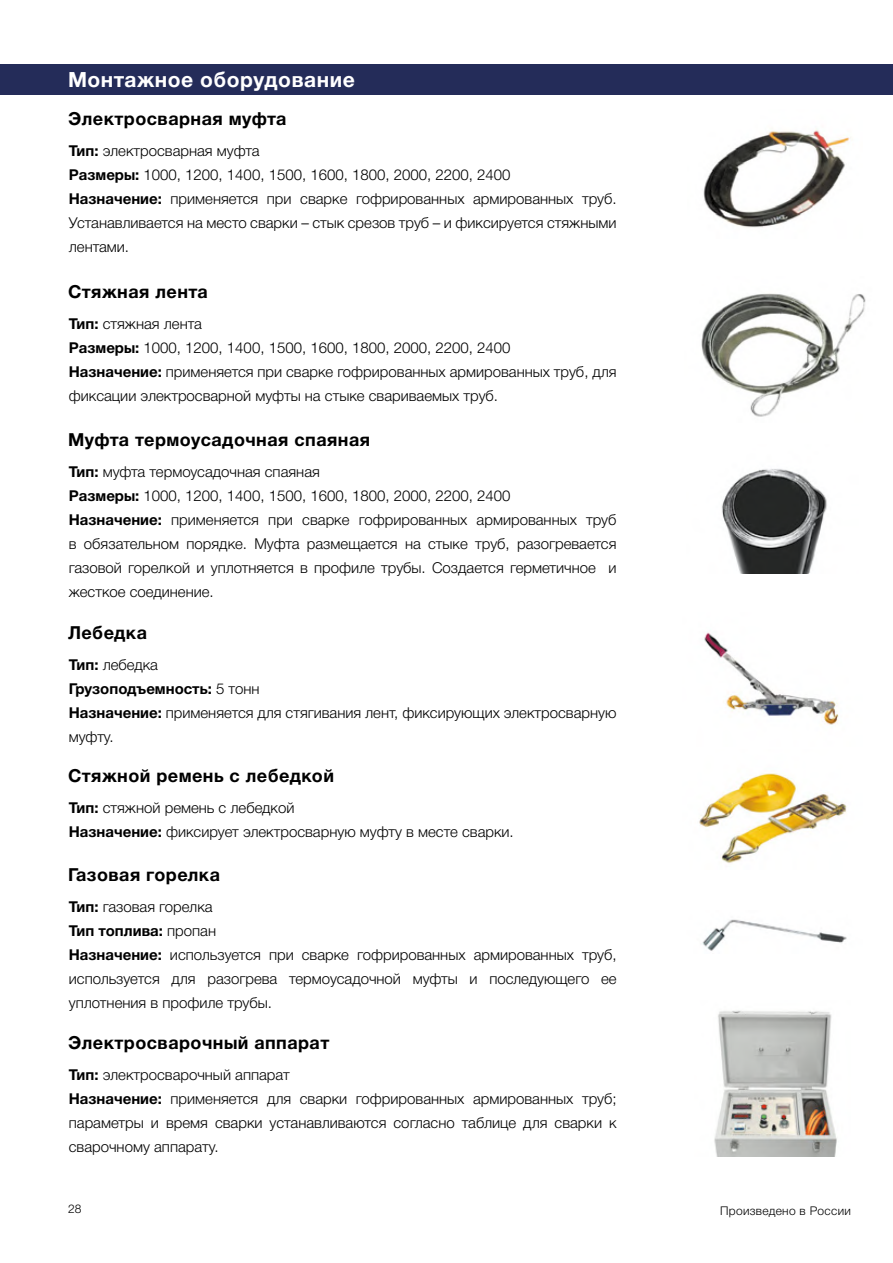
<style>
.page{position:relative;width:893px;height:1263px;background:#fff}
.page>*{position:absolute;margin:0;border:0;box-sizing:border-box;transform-origin:0 0}
.t1{font:700 21px "Helvetica Neue Cyr";letter-spacing:.025em;color:#fff}
.t2{font:700 18px "Helvetica Neue Cyr";letter-spacing:.025em;color:#000}
.t3{font:300 15px/24px "Helvetica Neue Cyr";color:#000}
.t4{font:300 12px "Helvetica Neue Cyr";letter-spacing:.025em;color:#000}
.s1{font-weight:700}
</style>
<div class="page">
<img style="left:703px;top:129px;width:148px;height:99px">
<img style="left:701px;top:293px;width:165px;height:124px">
<img style="left:721px;top:469px;width:106px;height:104px">
<img style="left:714px;top:1010px;width:123px;height:146px">
<img style="left:704px;top:632px;width:135px;height:93px">
<img style="left:702px;top:919px;width:145px;height:32px">
<img style="left:699px;top:773px;width:148px;height:90px">
<div style="left:0;top:64px;width:893px;height:30px;background:#242c59"></div>
<h1 class="t1" style="left:68px;top:68px;width:288px">Монтажное оборудование</h1>
<p class="t2" style="left:68px;top:109px;width:220px">Электросварная муфта</p>
<p class="t3" style="left:69px;top:139px;width:549px"><span class="s1">Тип:</span> электросварная муфта<br><span class="s1">Размеры:</span> 1000, 1200, 1400, 1500, 1600, 1800, 2000, 2200, 2400<br><span class="s1">Назначение:</span> применяется при сварке гофрированных армированных труб.<br>Устанавливается на место сварки – стык срезов труб – и фиксируется стяжными лентами.</p>
<p class="t2" style="left:68px;top:281px;width:141px">Стяжная лента</p>
<p class="t3" style="left:69px;top:311px;width:549px"><span class="s1">Тип:</span> стяжная лента<br><span class="s1">Размеры:</span> 1000, 1200, 1400, 1500, 1600, 1800, 2000, 2200, 2400<br><span class="s1">Назначение:</span> применяется при сварке гофрированных армированных труб, для фиксации электросварной муфты на стыке свариваемых труб.</p>
<p class="t2" style="left:68px;top:430px;width:304px">Муфта термоусадочная спаяная</p>
<p class="t3" style="left:69px;top:460px;width:549px"><span class="s1">Тип:</span> муфта термоусадочная спаяная<br><span class="s1">Размеры:</span> 1000, 1200, 1400, 1500, 1600, 1800, 2000, 2200, 2400<br><span class="s1">Назначение:</span> применяется при сварке гофрированных армированных труб в обязательном порядке. Муфта размещается на стыке труб, разогревается газовой горелкой и уплотняется в профиле трубы. Создается герметичное и жесткое соединение.</p>
<p class="t2" style="left:68px;top:623px;width:81px">Лебедка</p>
<p class="t3" style="left:69px;top:653px;width:549px"><span class="s1">Тип:</span> лебедка<br><span class="s1">Грузоподъемность:</span> 5 тонн<br><span class="s1">Назначение:</span> применяется для стягивания лент, фиксирующих электросварную муфту.</p>
<p class="t2" style="left:68px;top:766px;width:267px">Стяжной ремень с лебедкой</p>
<p class="t3" style="left:69px;top:796px;width:446px"><span class="s1">Тип:</span> стяжной ремень с лебедкой<br><span class="s1">Назначение:</span> фиксирует электросварную муфту в месте сварки.</p>
<p class="t2" style="left:68px;top:865px;width:154px">Газовая горелка</p>
<p class="t3" style="left:69px;top:895px;width:549px"><span class="s1">Тип:</span> газовая горелка<br><span class="s1">Тип топлива:</span> пропан<br><span class="s1">Назначение:</span> используется при сварке гофрированных армированных труб, используется для разогрева термоусадочной муфты и последующего ее уплотнения в профиле трубы.</p>
<p class="t2" style="left:68px;top:1033px;width:263px">Электросварочный аппарат</p>
<p class="t3" style="left:69px;top:1062px;width:549px"><span class="s1">Тип:</span> электросварочный аппарат<br><span class="s1">Назначение:</span> применяется для сварки гофрированных армированных труб; параметры и время сварки устанавливаются согласно таблице для сварки к сварочному аппарату.</p>
<p class="t4" style="left:68px;top:1202px;width:15px">28</p>
<p class="t4" style="left:720px;top:1204px;width:132px">Произведено в России</p>
</div>
